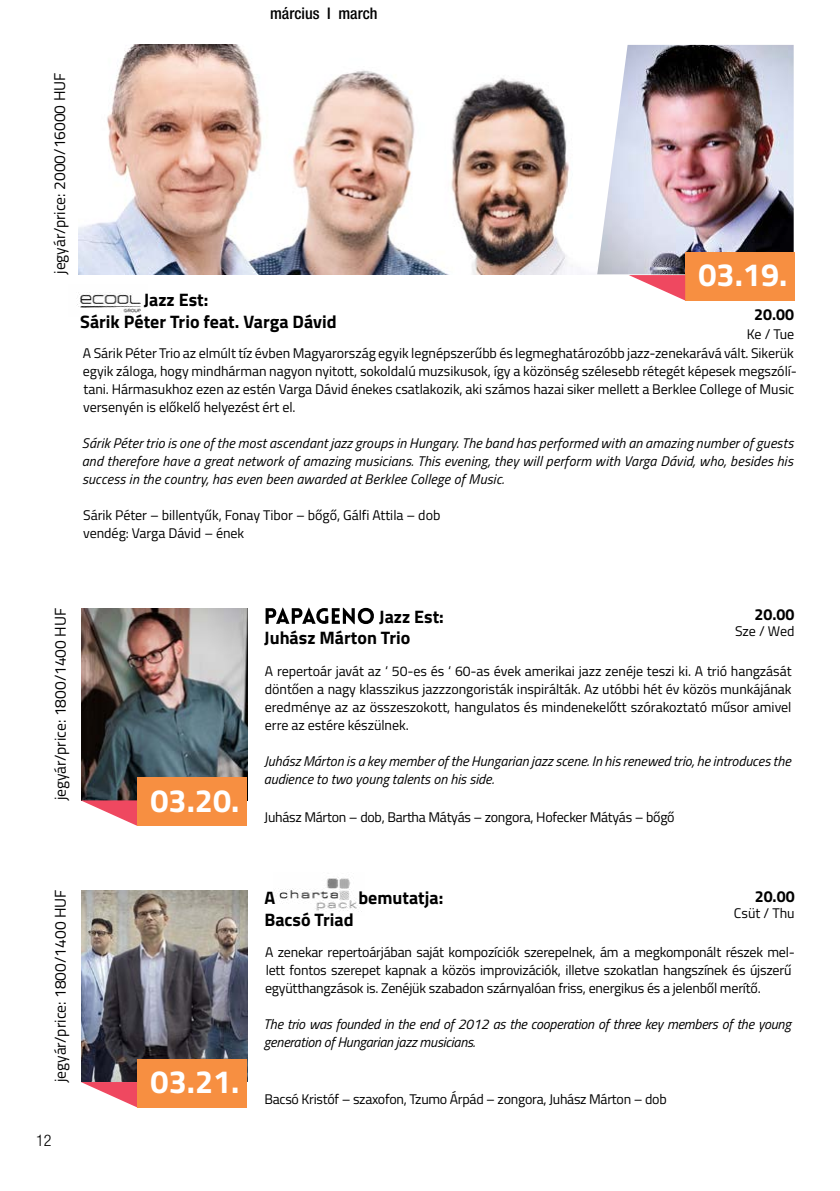
<style>
.page{position:relative;width:840px;height:1191px;background:#fff}
.page>*{position:absolute;margin:0;border:0;box-sizing:border-box;transform-origin:0 0}
.t1{font:700 32.2px "Titillium Web";color:#fff}
.t2{font:700 18px/21.6px "Titillium Web";color:#000}
.t3{font:700 16px "Titillium Web";color:#000}
.t4{font:500 condensed 16px "Helvetica Neue LT Std";color:#000}
.t5{font:300 condensed 16px "Helvetica Neue LT Std";color:#000}
.t6{font:15.6px "Titillium Web";color:#000}
.t7{font:14px/18px "Titillium Web";letter-spacing:-.005em;color:#000}
.t8{font:italic 14px/18px "Titillium Web";color:#000}
</style>
<div class="page">
<img style="left:79px;top:45px;width:503px;height:229px">
<img style="left:597px;top:45px;width:196px;height:229px">
<div style="left:684px;top:252px;width:110px;height:48px;background:#f78f41"></div>
<svg style="left:629px;top:275px;width:55px;height:25px"></svg>
<img style="left:81px;top:609px;width:166px;height:191px">
<img style="left:81px;top:890px;width:166px;height:191px">
<svg style="left:81px;top:800px;width:56px;height:26px"></svg>
<svg style="left:81px;top:1082px;width:56px;height:25px"></svg>
<div style="left:137px;top:778px;width:109px;height:48px;background:#f78f41"></div>
<div style="left:137px;top:1059px;width:109px;height:48px;background:#f78f41"></div>
<img style="left:77px;top:292px;width:64px;height:22px">
<svg style="left:265px;top:607px;width:109px;height:17px"></svg>
<img style="left:277px;top:877px;width:85px;height:35px">
<p class="t4" style="left:270px;top:4px;width:109px">március I march</p>
<p class="t6" style="left:48px;top:274px;width:203px;rotate:-90deg">jegyár/price: 2000/16000 HUF</p>
<p class="t2" style="left:80px;top:288px;width:258px;text-indent:63px">Jazz Est:<br>Sárik Péter Trio feat. Varga Dávid</p>
<h1 class="t1" style="left:698px;top:250px;width:90px">03.19.</h1>
<p class="t3" style="left:753px;top:302px;width:41px">20.00</p>
<p class="t7" style="left:746px;top:324px;width:49px">Ke / Tue</p>
<p class="t7" style="left:83px;top:343px;width:715px">A Sárik Péter Trio az elmúlt tíz évben Magyarország egyik legnépszerűbb és legmeghatározóbb jazz-zenekarává vált. Sikerük egyik záloga, hogy mindhárman nagyon nyitott, sokoldalú muzsikusok, így a közönség szélesebb rétegét képesek megszólí&shy;tani. Hármasukhoz ezen az estén Varga Dávid énekes csatlakozik, aki számos hazai siker mellett a Berklee College of Music versenyén is előkelő helyezést ért el.</p>
<p class="t8" style="left:82px;top:433px;width:712px;text-align:justify">Sárik Péter trio is one of the most ascendant jazz groups in Hungary. The band has performed with an amazing number of guests and therefore have a great network of amazing musicians. This evening, they will perform with Varga Dávid, who, besides his success in the country, has even been awarded at Berklee College of Music.</p>
<p class="t7" style="left:83px;top:505px;width:358px">Sárik Péter – billentyűk, Fonay Tibor – bőgő, Gálfi Attila – dob vendég: Varga Dávid – ének</p>
<p class="t6" style="left:49px;top:800px;width:194px;rotate:-90deg">jegyár/price: 1800/1400 HUF</p>
<p class="t6" style="left:49px;top:1082px;width:194px;rotate:-90deg">jegyár/price: 1800/1400 HUF</p>
<p class="t5" style="left:36px;top:1130px;width:17px">12</p>
<h1 class="t1" style="left:150px;top:775px;width:90px">03.20.</h1>
<h1 class="t1" style="left:150px;top:1057px;width:90px">03.21.</h1>
<p class="t2" style="left:264px;top:604px;width:181px;text-indent:115px">Jazz Est:<br>Juhász Márton Trio</p>
<p class="t3" style="left:754px;top:602px;width:41px">20.00</p>
<p class="t7" style="left:734px;top:621px;width:61px">Sze / Wed</p>
<p class="t7" style="left:265px;top:661px;width:528px;text-align:justify">A repertoár javát az ‘ 50-es és ‘ 60-as évek amerikai jazz zenéje teszi ki. A trió hangzását döntően a nagy klasszikus jazzzongoristák inspirálták. Az utóbbi hét év közös munkájának eredménye az az összeszokott, hangulatos és mindenekelőtt szórakoztató műsor amivel erre az estére készülnek.</p>
<p class="t8" style="left:263px;top:751px;width:528px">Juhász Márton is a key member of the Hungarian jazz scene. In his renewed trio, he introduces the audience to two young talents on his side.</p>
<p class="t7" style="left:264px;top:807px;width:411px">Juhász Márton – dob, Bartha Mátyás – zongora, Hofecker Mátyás – bőgő</p>
<p class="t2" style="left:264px;top:886px;width:12px">A</p>
<p class="t2" style="left:358px;top:886px;width:86px">bemutatja:</p>
<p class="t2" style="left:264px;top:908px;width:91px">Bacsó Triad</p>
<p class="t3" style="left:754px;top:884px;width:41px">20.00</p>
<p class="t7" style="left:733px;top:903px;width:62px">Csüt / Thu</p>
<p class="t7" style="left:265px;top:942px;width:531px">A zenekar repertoárjában saját kompozíciók szerepelnek, ám a megkomponált részek mel&shy;lett fontos szerepet kapnak a közös improvizációk, illetve szokatlan hangszínek és újszerű együtthangzások is. Zenéjük szabadon szárnyalóan friss, energikus és a jelenből merítő.</p>
<p class="t8" style="left:263px;top:1014px;width:528px">The trio was founded in the end of 2012 as the cooperation of three key members of the young generation of Hungarian jazz musicians.</p>
<p class="t7" style="left:264px;top:1089px;width:403px">Bacsó Kristóf – szaxofon, Tzumo Árpád – zongora, Juhász Márton – dob</p>
</div>
